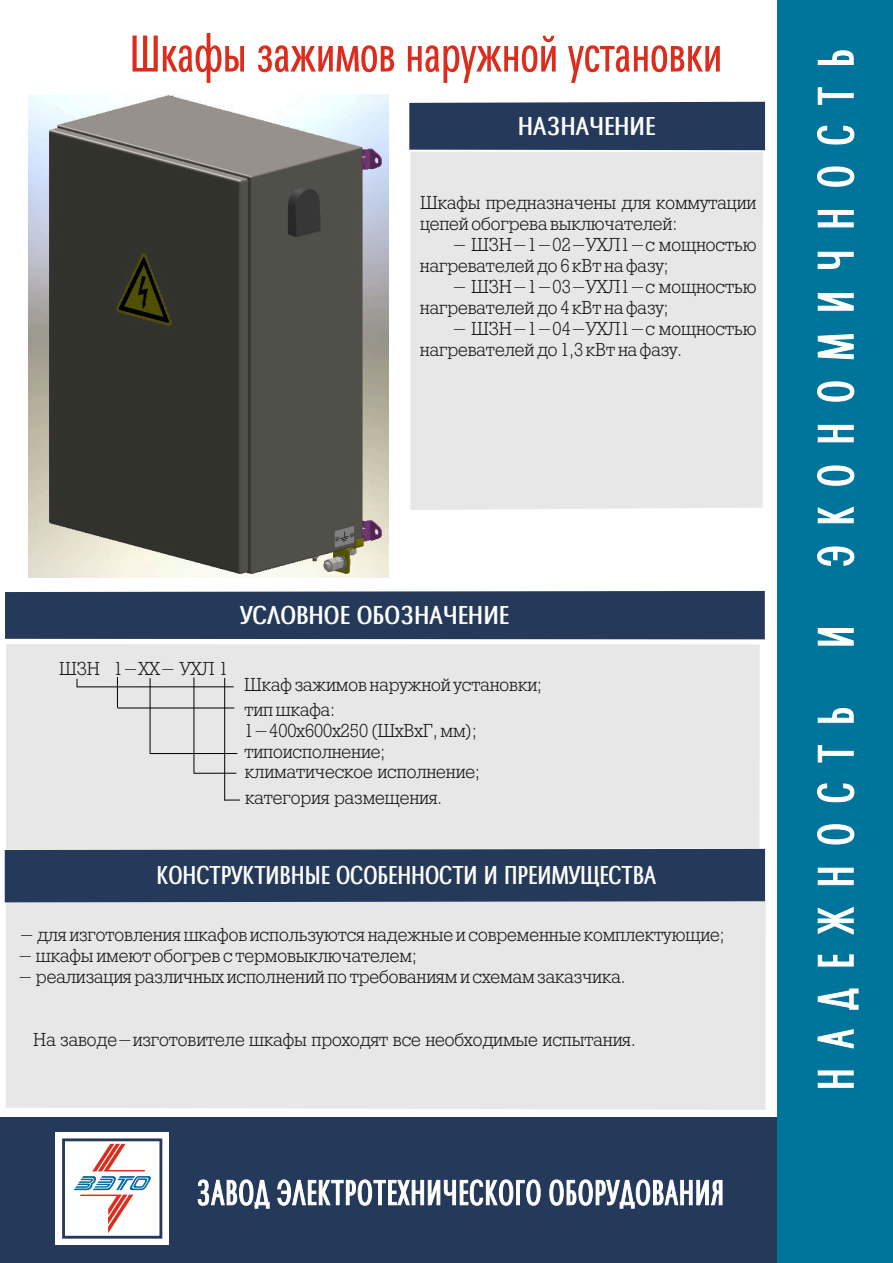
<style>
.page{position:relative;width:893px;height:1263px;background:#fff}
.page>*{position:absolute;margin:0;border:0;box-sizing:border-box;transform-origin:0 0}
.t1{font:54px "Maxima Cyr TCY Ligh Comp";color:#dd2b1c}
.t2{font:27px "Maxima Cyr TCY Ligh Comp";color:#fff;scale:1.27 1}
.t3{font:27px "Maxima Cyr TCY Ligh Comp";color:#fff;scale:1.4 1}
.t4{font:21px/21px "Rodeo 95";color:#151616}
</style>
<div class="page">
<div style="left:6px;top:644px;width:754px;height:205px;background:#e8e7e8"></div>
<div style="left:0;top:1118px;width:893px;height:145px;background:#25395a"></div>
<div style="left:777px;top:0;width:116px;height:1263px;background:#00749b"></div>
<svg style="left:817px;top:50px;width:41px;height:1038px"></svg>
<svg style="left:198px;top:1179px;width:524px;height:29px"></svg>
<div style="left:55px;top:1132px;width:114px;height:112px;background:#fff"></div>
<svg style="left:62px;top:1138px;width:100px;height:100px"></svg>
<div style="left:409px;top:102px;width:356px;height:48px;background:#25395a"></div>
<div style="left:410px;top:152px;width:353px;height:358px;background:#e8e7e8"></div>
<hr style="left:77px;top:686px;width:157px;height:1px;background:#000">
<hr style="left:117px;top:677px;width:1px;height:31px;background:#000">
<hr style="left:118px;top:708px;width:116px;height:1px;background:#000">
<hr style="left:150px;top:678px;width:1px;height:76px;background:#000">
<hr style="left:150px;top:753px;width:87px;height:1px;background:#000">
<hr style="left:194px;top:677px;width:1px;height:96px;background:#000">
<hr style="left:194px;top:773px;width:42px;height:1px;background:#000">
<hr style="left:224px;top:678px;width:1px;height:123px;background:#000">
<svg style="left:225px;top:800px;width:15px;height:1px"></svg>
<div style="left:5px;top:591px;width:760px;height:48px;background:#25395a"></div>
<div style="left:6px;top:901px;width:760px;height:209px;background:#e8e7e8"></div>
<div style="left:5px;top:849px;width:760px;height:53px;background:#25395a"></div>
<img style="left:29px;top:95px;width:359px;height:483px">
<h1 class="t1" style="left:130px;top:29px;width:594px">Шкафы зажимов наружной установки</h1>
<p class="t3" style="left:518px;top:114px;width:100px">НАЗНАЧЕНИЕ</p>
<p class="t4" style="left:420px;top:192px;width:338px">Шкафы предназначены для коммутации цепей обогрева выключателей:</p>
<p class="t4" style="left:420px;top:234px;width:338px;text-indent:32px">- ШЗН-1-02-УХЛ1-с мощностью нагревателей до 6 кВт на фазу;</p>
<p class="t4" style="left:420px;top:276px;width:338px;text-indent:32px">- ШЗН-1-03-УХЛ1-с мощностью нагревателей до 4 кВт на фазу;</p>
<p class="t4" style="left:420px;top:318px;width:338px;text-indent:32px">- ШЗН-1-04-УХЛ1-с мощностью нагревателей до 1,3 кВт на фазу.</p>
<p class="t3" style="left:240px;top:603px;width:193px">УСЛОВНОЕ ОБОЗНАЧЕНИЕ</p>
<p class="t4" style="left:59px;top:659px;width:171px">ШЗН 1-ХХ- УХЛ 1</p>
<p class="t4" style="left:244px;top:673px;width:299px;line-height:25px">Шкаф зажимов наружной установки; тип шкафа:</p>
<p class="t4" style="left:244px;top:721px;width:237px;line-height:20.5px">1-400х600х250 (ШхВхГ, мм); типоисполнение; климатическое исполнение;</p>
<p class="t4" style="left:245px;top:787px;width:199px">категория размещения.</p>
<p class="t2" style="left:157px;top:862px;width:395px">КОНСТРУКТИВНЫЕ ОСОБЕННОСТИ И ПРЕИМУЩЕСТВА</p>
<p class="t4" style="left:19px;top:924px;width:708px">- для изготовления шкафов используются надежные и современные комплектующие;</p>
<p class="t4" style="left:18px;top:945px;width:401px">- шкафы имеют обогрев с термовыключателем;</p>
<p class="t4" style="left:18px;top:966px;width:609px">- реализация различных исполнений по требованиям и схемам заказчика.</p>
<p class="t4" style="left:33px;top:1029px;width:604px">На заводе-изготовителе шкафы проходят все необходимые испытания.</p>
</div>
